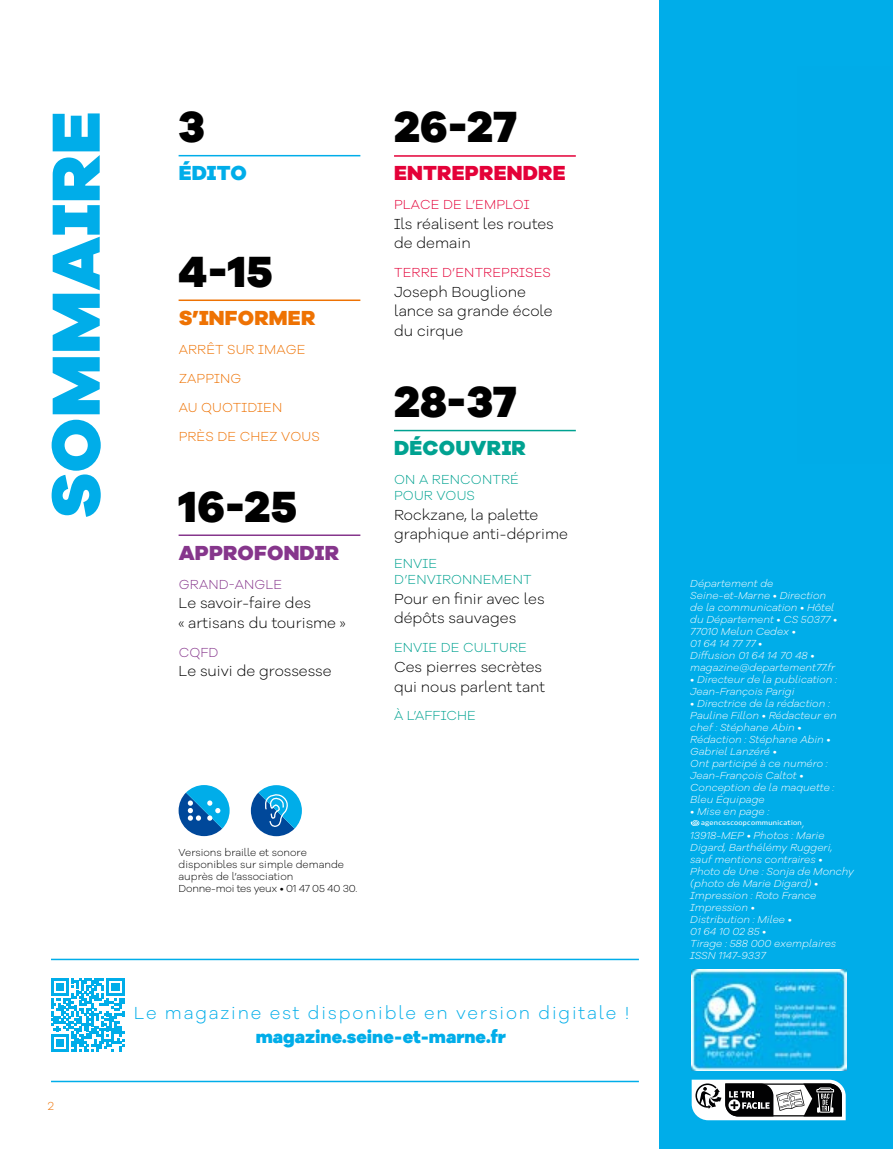
<style>
.page{position:relative;width:893px;height:1149px;background:#fff}
.page>*{position:absolute;margin:0;border:0;box-sizing:border-box;transform-origin:0 0}
.t1{font:800 70.2px "Galano Grotesque Alt";letter-spacing:.01em;color:#00ade9}
.t2{font:800 45px "Galano Grotesque Alt";color:#000}
.t3{font:800 21px "Galano Grotesque Alt";letter-spacing:.01em;color:#e40138}
.t4{font:800 21px "Galano Grotesque Alt";letter-spacing:.01em;color:#86368c}
.t5{font:800 21px "Galano Grotesque Alt";letter-spacing:.01em;color:#ee7203}
.t6{font:800 21px "Galano Grotesque Alt";letter-spacing:.01em;color:#00a291}
.t7{font:800 21px "Galano Grotesque Alt";letter-spacing:.005em;color:#00ade9}
.t8{font:300 18px "Galano Grotesque Alt";letter-spacing:.1em;color:#00ade9}
.t9{font:800 18px "Galano Grotesque Alt";color:#00ade9}
.t10{font:300 15px/19.5px "Galano Grotesque Alt";color:#000}
.t11{font:300 13.5px/16.2px "Galano Grotesque Alt";letter-spacing:.01em;color:#00a291}
.t12{font:300 13.5px/29px "Galano Grotesque Alt";letter-spacing:.01em;color:#ee7203}
.t13{font:300 13.5px "Galano Grotesque Alt";letter-spacing:.01em;color:#e40138}
.t14{font:300 13.5px "Galano Grotesque Alt";letter-spacing:.01em;color:#86368c}
.t15{font:300 12px "Galano Grotesque Alt";color:#ee7203}
.t16{font:italic 300 10.5px/12px "Galano Grotesque Alt";color:#fff}
.t17{font:300 10.5px/12px "Galano Grotesque Alt";color:#000}
.t18{font:600 7.05px "Hackman";letter-spacing:.045em;color:#fff}
.s1{font-family:"Galano Grotesque Alt";font-weight:300;font-style:italic;font-size:10.5px}
</style>
<div class="page">
<div style="left:659px;top:0;width:234px;height:1148px;background:#00ade9"></div>
<hr style="left:51px;top:958px;width:588px;height:1px;background:#00ade9">
<hr style="left:51px;top:1080px;width:588px;height:1px;background:#00ade9">
<svg style="left:51px;top:978px;width:73px;height:73px"></svg>
<svg style="left:179px;top:785px;width:51px;height:50px"></svg>
<svg style="left:251px;top:785px;width:51px;height:52px"></svg>
<img style="left:691px;top:969px;width:155px;height:101px">
<svg style="left:692px;top:1079px;width:154px;height:40px;background:#888f91"></svg>
<svg style="left:691px;top:820px;width:8px;height:5px"></svg>
<hr style="left:179px;top:155px;width:181px;height:1px;background:#00ade9">
<hr style="left:179px;top:299px;width:181px;height:2px;background:#ee7203">
<hr style="left:179px;top:534px;width:181px;height:2px;background:#86368c">
<hr style="left:394px;top:155px;width:182px;height:2px;background:#e40138">
<hr style="left:394px;top:429px;width:182px;height:2px;background:#00a291">
<h1 class="t1" style="left:30px;top:518px;width:409px;rotate:-90deg">SOMMAIRE</h1>
<h2 class="t2" style="left:179px;top:97px;width:28px">3</h2>
<h3 class="t7" style="left:179px;top:159px;width:70px">ÉDITO</h3>
<h2 class="t2" style="left:179px;top:242px;width:96px">4-15</h2>
<h3 class="t5" style="left:179px;top:304px;width:138px">S’INFORMER</h3>
<p class="t12" style="left:179px;top:334px;width:143px">ARRÊT SUR IMAGE<br>ZAPPING<br>AU QUOTIDIEN<br>PRÈS DE CHEZ VOUS</p>
<h2 class="t2" style="left:179px;top:477px;width:120px">16-25</h2>
<h3 class="t4" style="left:179px;top:538px;width:162px">APPROFONDIR</h3>
<p class="t14" style="left:179px;top:575px;width:105px">GRAND-ANGLE</p>
<h3 class="t10" style="left:179px;top:592px;width:169px">Le savoir-faire des<br>« artisans du tourisme »</h3>
<p class="t14" style="left:179px;top:643px;width:41px">CQFD</p>
<h3 class="t10" style="left:179px;top:660px;width:155px">Le suivi de grossesse</h3>
<h2 class="t2" style="left:394px;top:98px;width:125px">26-27</h2>
<h3 class="t3" style="left:394px;top:159px;width:173px">ENTREPRENDRE</h3>
<p class="t13" style="left:394px;top:196px;width:137px">PLACE DE L’EMPLOI</p>
<h3 class="t10" style="left:394px;top:213px;width:161px">Ils réalisent les routes de demain</h3>
<p class="t13" style="left:394px;top:264px;width:158px">TERRE D’ENTREPRISES</p>
<h3 class="t10" style="left:394px;top:281px;width:160px">Joseph Bouglione lance sa grande école du cirque</h3>
<h2 class="t2" style="left:394px;top:372px;width:124px">28-37</h2>
<h3 class="t6" style="left:394px;top:434px;width:133px">DÉCOUVRIR</h3>
<p class="t11" style="left:394px;top:471px;width:126px">ON A RENCONTRÉ<br>POUR VOUS</p>
<h3 class="t10" style="left:394px;top:504px;width:175px">Rockzane, la palette graphique anti-déprime</h3>
<p class="t11" style="left:394px;top:555px;width:139px">ENVIE<br>D’ENVIRONNEMENT</p>
<h3 class="t10" style="left:394px;top:588px;width:152px">Pour en finir avec les dépôts sauvages</h3>
<p class="t11" style="left:394px;top:639px;width:134px">ENVIE DE CULTURE</p>
<h3 class="t10" style="left:394px;top:656px;width:153px">Ces pierres secrètes qui nous parlent tant</h3>
<p class="t11" style="left:394px;top:707px;width:83px">À L’AFFICHE</p>
<p class="t15" style="left:48px;top:1097px;width:8px">2</p>
<p class="t17" style="left:179px;top:845px;width:180px">Versions braille et sonore disponibles sur simple demande auprès de l’association<br>Donne‑moi tes yeux • 01 47 05 40 30.</p>
<h3 class="t8" style="left:134px;top:1001px;width:497px">Le magazine est disponible en version digitale !</h3>
<h3 class="t9" style="left:256px;top:1024px;width:252px">magazine.seine‑et‑marne.fr</h3>
<p class="t16" style="left:690px;top:577px;width:148px">Département de<br>Seine‑et‑Marne • Direction de la communication • Hôtel du Département • CS 50377 •<br>77010 Melun Cedex •<br>01 64 14 77 77 •<br>Diffusion 01 64 14 70 48 • magazine@departement77.fr</p>
<p class="t16" style="left:690px;top:673px;width:148px">• Directeur de la publication :<br>Jean-François Parigi</p>
<p class="t16" style="left:690px;top:697px;width:148px">• Directrice de la rédaction :<br>Pauline Fillon • Rédacteur en chef : Stéphane Abin •<br>Rédaction : Stéphane Abin •<br>Gabriel Lanzéré •<br>Ont participé à ce numéro :<br>Jean-François Caltot •<br>Conception de la maquette :<br>Bleu Équipage</p>
<p class="t16" style="left:690px;top:805px;width:81px">• Mise en page :</p>
<p class="t18" style="left:701px;top:817px;width:105px">agencescoopcommunication<span class="s1">,</span></p>
<p class="t16" style="left:690px;top:829px;width:165px">13918‑MEP • Photos : Marie<br>Digard, Barthélémy Ruggeri, sauf mentions contraires •<br>Photo de Une : Sonja de Monchy (photo de Marie Digard) •<br>Impression : Roto France<br>Impression •<br>Distribution : Milee •<br>01 64 10 02 85 •<br>Tirage : 588 000 exemplaires<br>ISSN 1147-9337</p>
</div>
